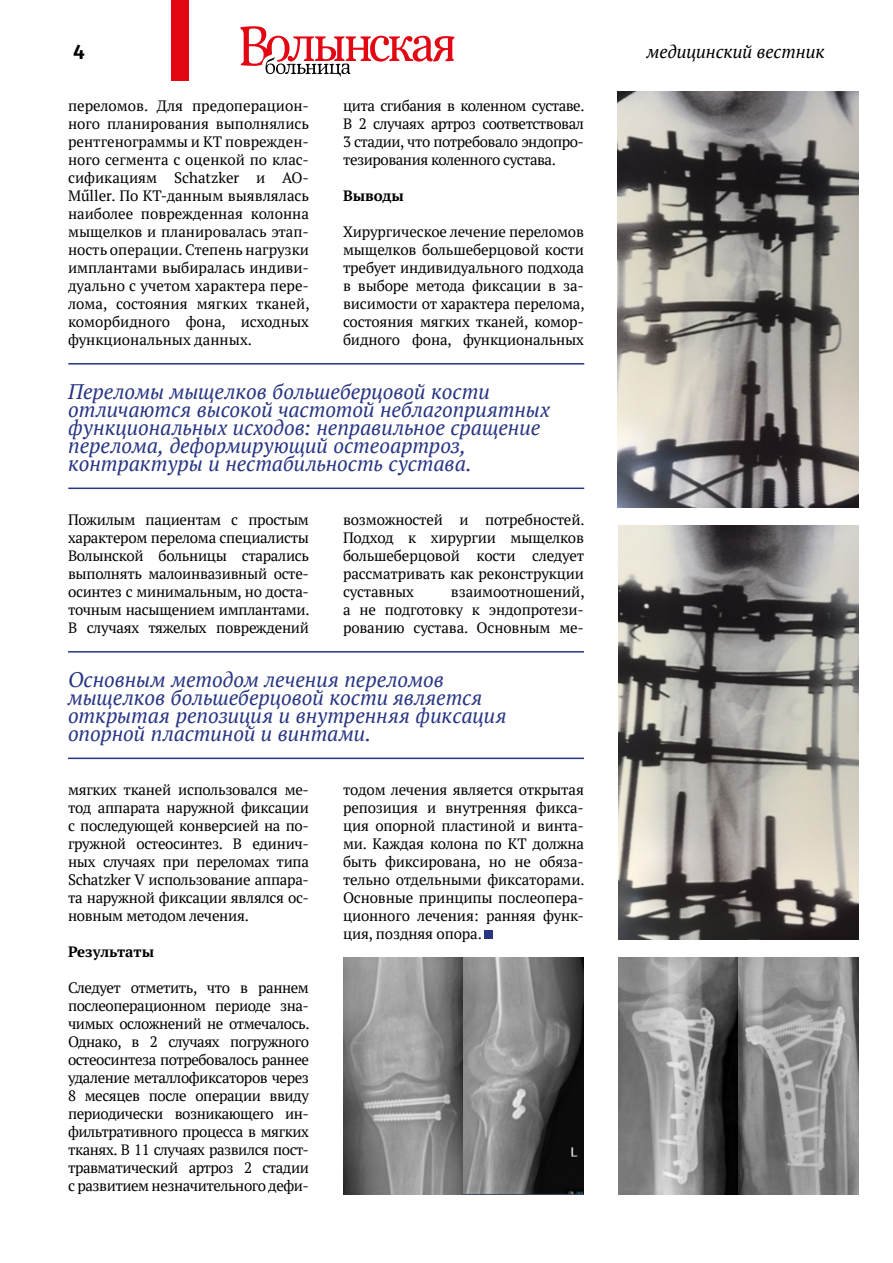
<style>
.page{position:relative;width:893px;height:1263px;background:#fff}
.page>*{position:absolute;margin:0;border:0;box-sizing:border-box;transform-origin:0 0}
.t1{font:italic 21px/18px "PT Serif";letter-spacing:-.005em;color:#283583}
.t2{font:600 21px "Fira Sans";color:#000}
.t3{font:italic 18px "PT Serif";color:#000}
.t4{font:15px/18px "PT Serif";letter-spacing:-.02em;color:#000;text-align:justify}
.t5{font:700 15px "PT Serif";color:#000}
</style>
<div class="page">
<img style="left:343px;top:957px;width:241px;height:238px">
<img style="left:618px;top:957px;width:240px;height:238px">
<div style="left:485px;top:930px;width:8px;height:9px;background:#283583"></div>
<hr style="left:68px;top:651px;width:516px;height:2px;background:#283583">
<hr style="left:68px;top:758px;width:516px;height:1px;background:#283583">
<hr style="left:68px;top:363px;width:516px;height:2px;background:#283583">
<hr style="left:68px;top:488px;width:516px;height:1px;background:#283583">
<img style="left:618px;top:525px;width:241px;height:414px">
<img style="left:617px;top:92px;width:241px;height:415px">
<svg style="left:240px;top:26px;width:214px;height:51px"></svg>
<div style="left:171px;top:0;width:18px;height:80px;background:#e30613"></div>
<h1 class="t2" style="left:73px;top:34px;width:13px">4</h1>
<p class="t3" style="left:647px;top:40px;width:179px">медицинский вестник</p>
<p class="t4" style="left:68px;top:97px;width:243px">переломов. Для предоперацион&shy;ного планирования выполнялись рентгенограммы и КТ поврежден&shy;ного сегмента с оценкой по клас&shy;сификациям Schatzker и АО-Műller. По КТ-данным выявлялась наиболее поврежденная колонна мыщелков и планировалась этап&shy;ность операции. Степень нагрузки имплантами выбиралась индиви&shy;дуально с учетом характера пере&shy;лома, состояния мягких тканей, коморбидного фона, исходных функциональных данных.</p>
<p class="t4" style="left:343px;top:97px;width:243px">цита сгибания в коленном суставе.<br>В 2 случаях артроз соответствовал 3 стадии, что потребовало эндопро&shy;тезирования коленного сустава.</p>
<p class="t5" style="left:343px;top:186px;width:62px">Выводы</p>
<p class="t4" style="left:343px;top:223px;width:243px">Хирургическое лечение переломов мыщелков большеберцовой кости требует индивидуального подхода в выборе метода фиксации в за&shy;висимости от характера перелома, состояния мягких тканей, комор&shy;бидного фона, функциональных</p>
<h1 class="t1" style="left:68px;top:382px;width:483px">Переломы мыщелков большеберцовой кости отличаются высокой частотой неблагоприятных функциональных исходов: неправильное сращение перелома, деформирующий остеоартроз, контрактуры и нестабильность сустава.</h1>
<p class="t4" style="left:68px;top:511px;width:243px">Пожилым пациентам с простым характером перелома специалисты Волынской больницы старались выполнять малоинвазивный осте&shy;осинтез с минимальным, но доста&shy;точным насыщением имплантами.<br>В случаях тяжелых повреждений</p>
<p class="t4" style="left:343px;top:511px;width:243px">возможностей и потребностей.<br>Подход к хирургии мыщелков большеберцовой кости следует рассматривать как реконструкции суставных</p>
<p class="t4" style="left:343px;top:583px;width:243px;text-indent:108px">взаимоотношений, а не подготовку к эндопротези&shy;рованию сустава. Основным ме-</p>
<h1 class="t1" style="left:68px;top:670px;width:440px">Основным методом лечения переломов мыщелков большеберцовой кости является открытая репозиция и внутренняя фиксация опорной пластиной и винтами.</h1>
<p class="t4" style="left:68px;top:781px;width:242px">мягких тканей использовался ме&shy;тод аппарата наружной фиксации с последующей конверсией на по&shy;гружной остеосинтез. В единич&shy;ных случаях при переломах типа Schatzker V использование аппара&shy;та наружной фиксации являлся ос&shy;новным методом лечения.</p>
<p class="t5" style="left:68px;top:942px;width:88px">Результаты</p>
<p class="t4" style="left:68px;top:979px;width:243px">Следует отметить, что в раннем послеоперационном периоде зна&shy;чимых осложнений не отмечалось.<br>Однако, в 2 случаях погружного остеосинтеза потребовалось раннее удаление металлофиксаторов через 8 месяцев после операции ввиду периодически возникающего ин&shy;фильтративного процесса в мягких тканях. В 11 случаях развился пост&shy;травматический артроз 2 стадии с развитием незначительного дефи-</p>
<p class="t4" style="left:343px;top:781px;width:243px">тодом лечения является открытая репозиция и внутренняя фикса&shy;ция опорной пластиной и винта&shy;ми. Каждая колона по КТ должна быть фиксирована, но не обяза&shy;тельно отдельными фиксаторами.<br>Основные принципы послеопера&shy;ционного лечения: ранняя функ&shy;ция, поздняя опора.</p>
</div>
